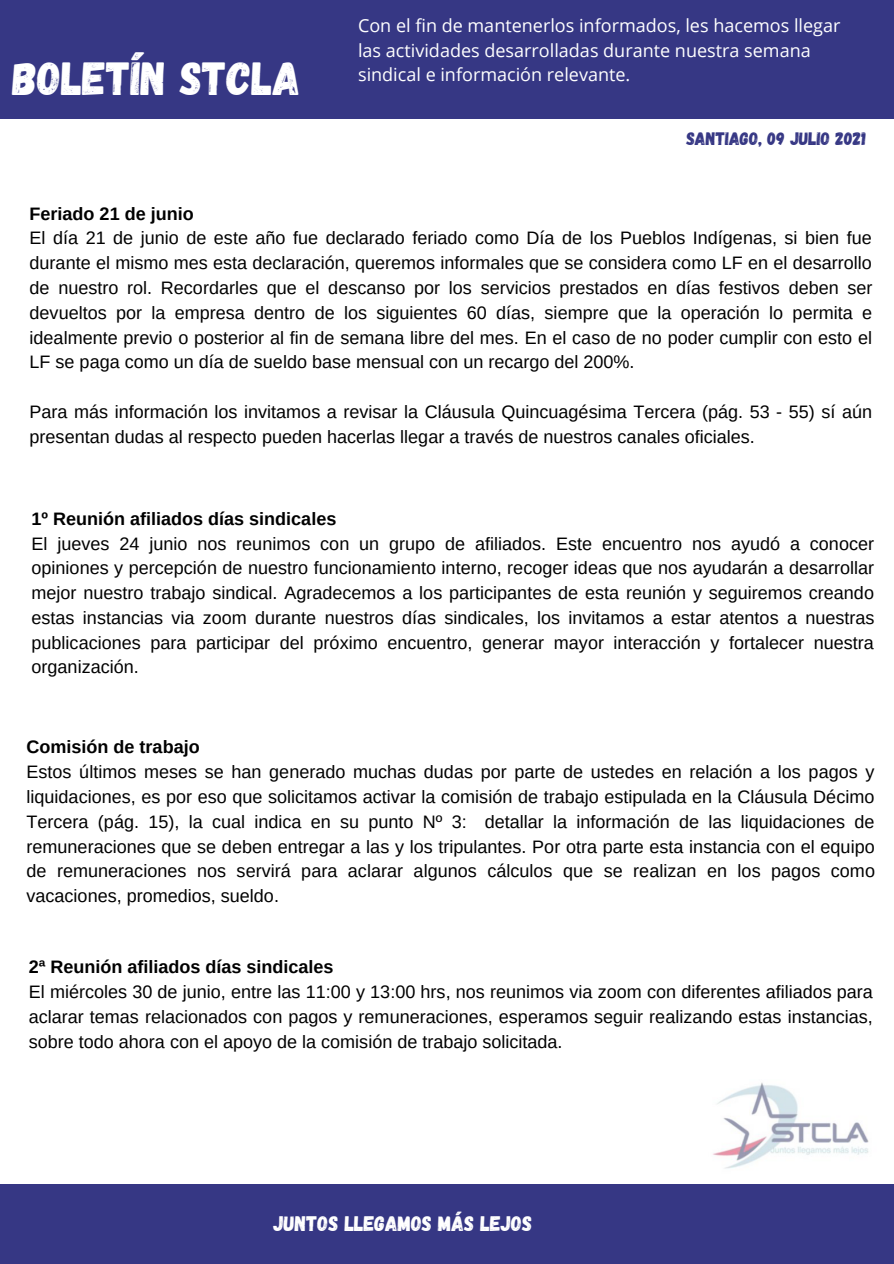
<style>
.page{position:relative;width:894px;height:1264px;background:#fff}
.page>*{position:absolute;margin:0;border:0;box-sizing:border-box;transform-origin:0 0}
.t1{font:46.35px "Gagalin";color:#fff}
.t2{font:21px "Gagalin";color:#fff}
.t3{font:18px/24.8px "Arimo";color:#000;text-align:justify}
.t4{font:18px/24.8px "Open Sans";color:#fff}
.t5{font:700 18px "Arimo";color:#000}
.t6{font:18px "Gagalin";color:#363784}
</style>
<div class="page">
<div style="left:0;top:0;width:893px;height:118px;background:#363784"></div>
<img style="left:713px;top:1082px;width:156px;height:87px">
<div style="left:0;top:1184px;width:893px;height:79px;background:#363784"></div>
<p class="t1" style="left:12px;top:48px;width:290px">BOLETÍN STCLA</p>
<p class="t4" style="left:358px;top:12px;width:484px">Con el fin de mantenerlos informados, les hacemos llegar las actividades desarrolladas durante nuestra semana sindical e información relevante.</p>
<p class="t6" style="left:686px;top:127px;width:181px">SANTIAGO, 09 JULIO 2021</p>
<p class="t5" style="left:30px;top:203px;width:165px">Feriado 21 de junio</p>
<p class="t3" style="left:30px;top:226px;width:844px">El día 21 de junio de este año fue declarado feriado como Día de los Pueblos Indígenas, si bien fue durante el mismo mes esta declaración, queremos informales que se considera como LF en el desarrollo de nuestro rol. Recordarles que el descanso por los servicios prestados en días festivos deben ser devueltos por la empresa dentro de los siguientes 60 días, siempre que la operación lo permita e idealmente previo o posterior al fin de semana libre del mes. En el caso de no poder cumplir con esto el LF se paga como un día de sueldo base mensual con un recargo del 200%.</p>
<p class="t3" style="left:30px;top:399px;width:843px">Para más información los invitamos a revisar la Cláusula Quincuagésima Tercera (pág. 53 - 55) sí aún presentan dudas al respecto pueden hacerlas llegar a través de nuestros canales oficiales.</p>
<p class="t5" style="left:32px;top:508px;width:306px">1º Reunión afiliados días sindicales</p>
<p class="t3" style="left:32px;top:531px;width:844px">El jueves 24 junio nos reunimos con un grupo de afiliados. Este encuentro nos ayudó a conocer opiniones y percepción de nuestro funcionamiento interno, recoger ideas que nos ayudarán a desarrollar mejor nuestro trabajo sindical. Agradecemos a los participantes de esta reunión y seguiremos creando estas instancias via zoom durante nuestros días sindicales, los invitamos a estar atentos a nuestras publicaciones para participar del próximo encuentro, generar mayor interacción y fortalecer nuestra organización.</p>
<p class="t5" style="left:27px;top:737px;width:174px">Comisión de trabajo</p>
<p class="t3" style="left:27px;top:759px;width:849px">Estos últimos meses se han generado muchas dudas por parte de ustedes en relación a los pagos y liquidaciones, es por eso que solicitamos activar la comisión de trabajo estipulada en la Cláusula Décimo Tercera (pág. 15), la cual indica en su punto Nº 3: detallar la información de las liquidaciones de remuneraciones que se deben entregar a las y los tripulantes. Por otra parte esta instancia con el equipo de remuneraciones nos servirá para aclarar algunos cálculos que se realizan en los pagos como vacaciones, promedios, sueldo.</p>
<p class="t5" style="left:29px;top:957px;width:306px">2ª Reunión afiliados días sindicales</p>
<p class="t3" style="left:29px;top:979px;width:845px">El miércoles 30 de junio, entre las 11:00 y 13:00 hrs, nos reunimos via zoom con diferentes afiliados para aclarar temas relacionados con pagos y remuneraciones, esperamos seguir realizando estas instancias, sobre todo ahora con el apoyo de la comisión de trabajo solicitada.</p>
<p class="t2" style="left:273px;top:1209px;width:260px">JUNTOS LLEGAMOS MÁS LEJOS</p>
</div>
